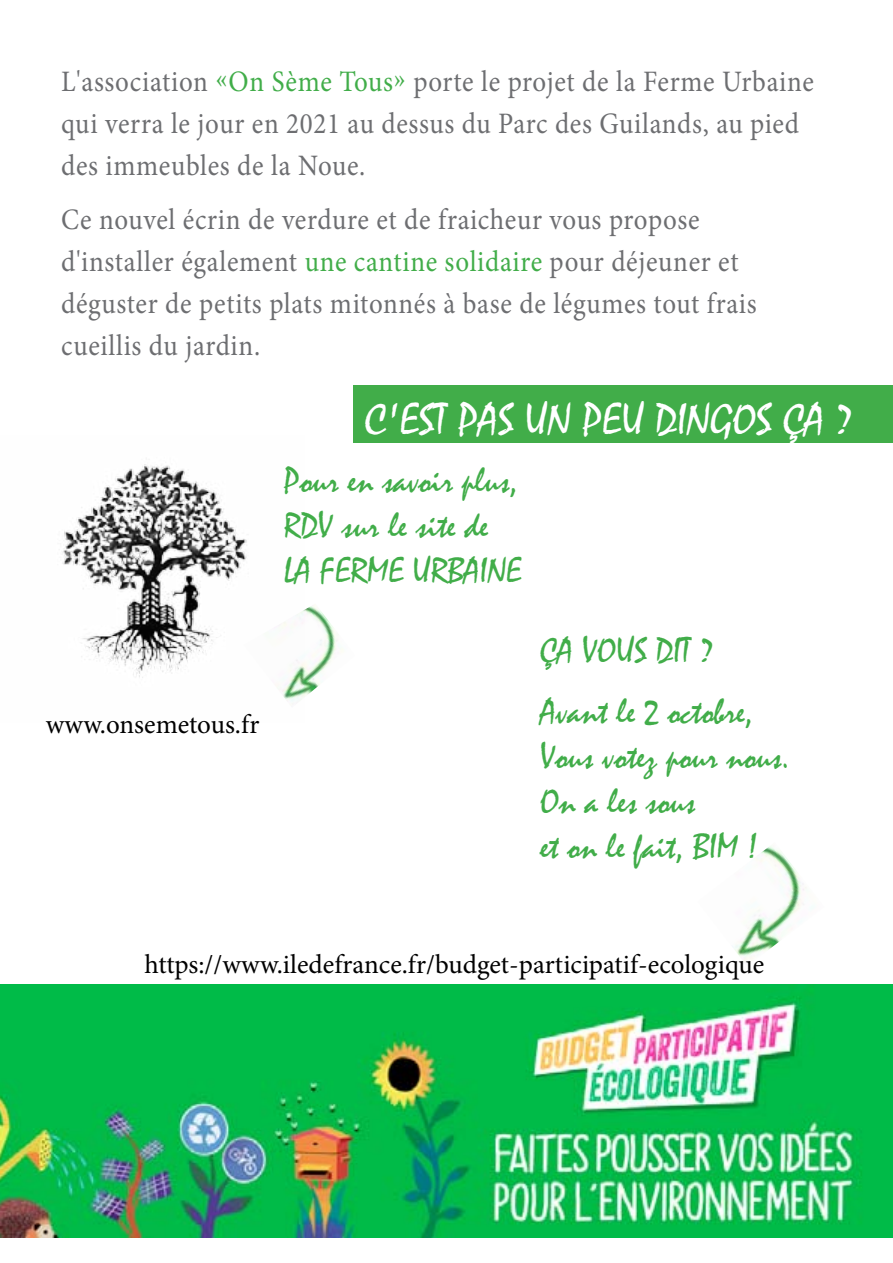
<style>
.page{position:relative;width:893px;height:1263px;background:#fff}
.page>*{position:absolute;margin:0;border:0;box-sizing:border-box;transform-origin:0 0}
.t1{font:45px "Mistral";color:#fff}
.t2{font:36px/45px "Mistral";color:#41ad49}
.t3{font:29.7px/42px "Minion Pro";letter-spacing:.025em;color:#6d6e71;scale:.91 1}
.t4{font:27px "Minion Pro";color:#000}
.s1{color:#41ad49}
</style>
<div class="page">
<div style="left:353px;top:385px;width:540px;height:57px;background:#41ad49"></div>
<img style="left:0;top:984px;width:893px;height:253px">
<img style="left:732px;top:846px;width:74px;height:116px">
<img style="left:305px;top:606px;width:38px;height:89px">
<img style="left:62px;top:464px;width:243px;height:238px">
<p class="t3" style="left:61px;top:61px;width:829px">L'association <span class="s1">«On Sème Tous»</span> porte le projet de la Ferme Urbaine qui verra le jour en 2021 au dessus du Parc des Guilands, au pied des immeubles de la Noue.</p>
<p class="t3" style="left:61px;top:199px;width:766px">Ce nouvel écrin de verdure et de fraicheur vous propose d'installer également <span class="s1">une cantine solidaire</span> pour déjeuner et déguster de petits plats mitonnés à base de légumes tout frais cueillis du jardin.</p>
<h1 class="t1" style="left:365px;top:392px;width:490px">C'est pas un peu dingos ça ?</h1>
<p class="t4" style="left:46px;top:706px;width:215px">www.onsemetous.fr</p>
<p class="t2" style="left:284px;top:458px;width:239px">Pour en savoir plus,<br>RDV sur le site de<br>La ferme urbaine</p>
<p class="t2" style="left:540px;top:620px;width:214px;line-height:61.5px">ça vous dit ?<br>Avant le 2 octobre,</p>
<p class="t2" style="left:540px;top:735px;width:251px">Vous votez pour nous.<br>On a les sous<br>et on le fait, BIM !</p>
<p class="t4" style="left:145px;top:946px;width:621px">https://www.iledefrance.fr/budget-participatif-ecologique</p>
</div>
